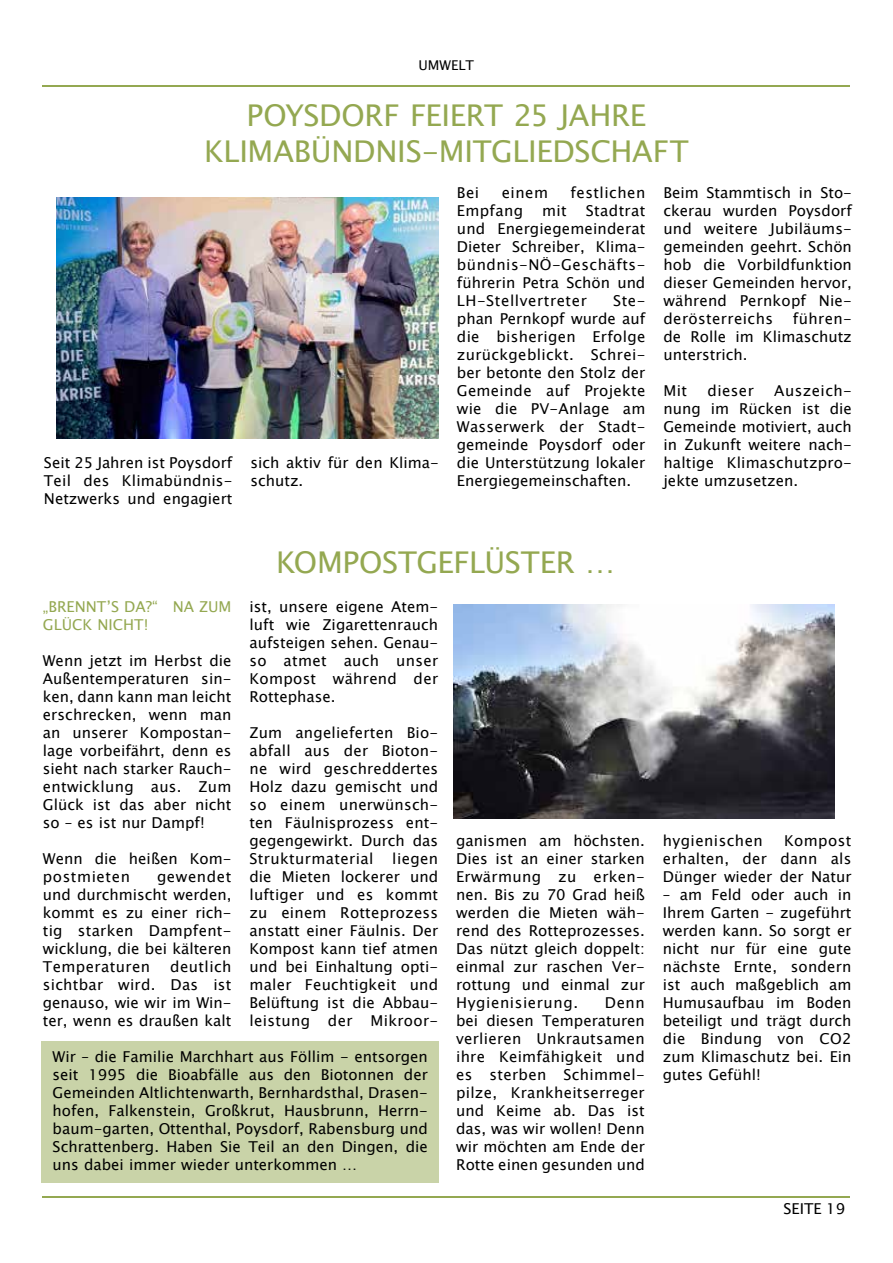
<style>
.page{position:relative;width:893px;height:1263px;background:#fff}
.page>*{position:absolute;margin:0;border:0;box-sizing:border-box;transform-origin:0 0}
.t1{font:30px/36px "Lucida Sans Unicode";letter-spacing:-.01em;color:#94a851;text-align:center}
.t2{font:15px/18px "Lucida Sans Unicode";color:#000;text-align:justify}
.t3{font:15px/18px "Lucida Sans Unicode";color:#94a851}
.t4{font:15px "Lucida Sans Unicode";letter-spacing:.03em;color:#000}
.t5{font:15px "Lucida Sans Unicode";letter-spacing:.025em;color:#000}
.t6{font:13.5px "Lucida Sans Unicode";color:#000}
</style>
<div class="page">
<hr style="left:43px;top:85px;width:807px;height:1px;background:#94a851">
<hr style="left:43px;top:1197px;width:807px;height:1px;background:#94a851">
<img style="left:57px;top:198px;width:382px;height:240px">
<img style="left:453px;top:605px;width:382px;height:214px">
<div style="left:41px;top:1041px;width:398px;height:141px;background:#c9d3a8"></div>
<p class="t6" style="left:419px;top:54px;width:57px">UMWELT</p>
<h1 class="t1" style="left:204px;top:98px;width:486px">POYSDORF FEIERT 25 JAHRE<br>KLIMABÜNDNIS-MITGLIEDSCHAFT</h1>
<p class="t2" style="left:44px;top:454px;width:190px">Seit 25 Jahren ist Poysdorf Teil des Klimabündnis-Netzwerks und engagiert</p>
<p class="t2" style="left:250px;top:454px;width:190px">sich aktiv für den Klima&shy;schutz.</p>
<p class="t2" style="left:457px;top:184px;width:24px">Bei</p>
<p class="t2" style="left:502px;top:184px;width:48px">einem</p>
<p class="t4" style="left:571px;top:181px;width:76px">festlichen</p>
<p class="t5" style="left:457px;top:199px;width:68px">Empfang</p>
<p class="t2" style="left:542px;top:202px;width:26px">mit</p>
<p class="t2" style="left:457px;top:202px;width:190px;text-indent:129px">Stadtrat und Energiegemeinderat Dieter Schreiber, Klima&shy;bündnis-NÖ-Geschäfts&shy;führerin Petra Schön und LH-Stellvertreter</p>
<p class="t2" style="left:457px;top:292px;width:190px;text-indent:156px">Ste&shy;phan Pernkopf wurde auf die bisherigen Erfolge zurückgeblickt. Schrei&shy;ber betonte den Stolz der Gemeinde auf Projekte wie die PV-Anlage am Wasserwerk der Stadt&shy;gemeinde Poysdorf oder die Unterstützung lokaler Energiegemeinschaften.</p>
<h1 class="t1" style="left:276px;top:544px;width:341px">KOMPOSTGEFLÜSTER …</h1>
<p class="t3" style="left:43px;top:598px;width:190px">„BRENNT’S DA?“ NA ZUM<br>GLÜCK NICHT!</p>
<p class="t2" style="left:43px;top:652px;width:190px">Wenn jetzt im Herbst die Außentemperaturen sin&shy;ken, dann kann man leicht erschrecken, wenn man an unserer Kompostan&shy;lage vorbeifährt, denn es sieht nach starker Rauch&shy;entwicklung aus. Zum Glück ist das aber nicht so – es ist nur Dampf!</p>
<p class="t2" style="left:43px;top:850px;width:190px">Wenn die heißen Kom&shy;postmieten</p>
<p class="t2" style="left:43px;top:868px;width:190px;text-indent:114px">gewendet und durchmischt werden, kommt es zu einer rich&shy;tig starken Dampfent&shy;wicklung, die bei kälteren Temperaturen</p>
<p class="t2" style="left:43px;top:958px;width:190px;text-indent:127px">deutlich sichtbar wird. Das ist genauso, wie wir im Win&shy;ter, wenn es draußen kalt</p>
<p class="t2" style="left:249px;top:598px;width:190px">ist, unsere eigene Atem&shy;luft wie Zigarettenrauch aufsteigen sehen. Genau&shy;so atmet auch unser Kompost während der Rottephase.</p>
<p class="t2" style="left:249px;top:724px;width:190px">Zum angelieferten Bio&shy;abfall aus der Bioton&shy;ne wird geschreddertes Holz dazu gemischt und so einem unerwünsch&shy;ten Fäulnisprozess ent&shy;gegengewirkt. Durch das Strukturmaterial</p>
<p class="t2" style="left:249px;top:850px;width:190px;text-indent:143px">liegen die Mieten lockerer und luftiger und es kommt zu einem Rotteprozess anstatt einer Fäulnis. Der Kompost kann tief atmen und bei Einhaltung opti&shy;maler Feuchtigkeit und Belüftung ist die Abbau&shy;leistung der Mikroor-</p>
<p class="t2" style="left:53px;top:1048px;width:377px">Wir – die Familie Marchhart aus Föllim - entsorgen seit 1995 die Bioabfälle aus den Biotonnen der Gemeinden Altlichtenwarth, Bernhardsthal, Drasen&shy;hofen, Falkenstein, Großkrut, Hausbrunn, Herrn&shy;baum-garten, Ottenthal, Poysdorf, Rabensburg und Schrattenberg. Haben Sie Teil an den Dingen, die uns dabei immer wieder unterkommen …</p>
<p class="t2" style="left:456px;top:832px;width:190px">ganismen am höchsten.<br>Dies ist an einer starken Erwärmung zu erken&shy;nen. Bis zu 70 Grad heiß werden die Mieten wäh&shy;rend des Rotteprozesses.<br>Das nützt gleich doppelt: einmal zur raschen Ver&shy;rottung und einmal zur Hygienisierung.</p>
<p class="t2" style="left:456px;top:994px;width:190px;text-indent:149px">Denn bei diesen Temperaturen verlieren Unkrautsamen ihre Keimfähigkeit und es sterben Schimmel&shy;pilze, Krankheitserreger und Keime ab. Das ist das, was wir wollen! Denn wir möchten am Ende der Rotte einen gesunden und</p>
<p class="t2" style="left:663px;top:184px;width:190px">Beim Stammtisch in Sto&shy;ckerau wurden Poysdorf und weitere Jubiläums&shy;gemeinden geehrt. Schön hob die Vorbildfunktion dieser Gemeinden hervor, während Pernkopf Nie&shy;derösterreichs</p>
<p class="t2" style="left:663px;top:310px;width:190px;text-indent:130px">führen&shy;de Rolle im Klimaschutz unterstrich.</p>
<p class="t2" style="left:663px;top:382px;width:25px">Mit</p>
<p class="t2" style="left:707px;top:382px;width:48px">dieser</p>
<p class="t2" style="left:663px;top:382px;width:190px;text-indent:111px">Auszeich&shy;nung im Rücken ist die Gemeinde motiviert, auch in Zukunft weitere nach&shy;haltige Klimaschutzpro&shy;jekte umzusetzen.</p>
<p class="t4" style="left:663px;top:829px;width:101px">hygienischen</p>
<p class="t2" style="left:663px;top:832px;width:190px;text-indent:121px">Kompost erhalten, der dann als Dünger wieder der Natur</p>
<p class="t2" style="left:663px;top:886px;width:190px">– am Feld oder auch in Ihrem Garten - zugeführt werden kann. So sorgt er nicht nur für eine gute nächste Ernte, sondern ist auch maßgeblich am Humusaufbau im Boden beteiligt und trägt durch die Bindung von CO2 zum Klimaschutz bei. Ein gutes Gefühl!</p>
<p class="t2" style="left:783px;top:1200px;width:63px">SEITE 19</p>
</div>
